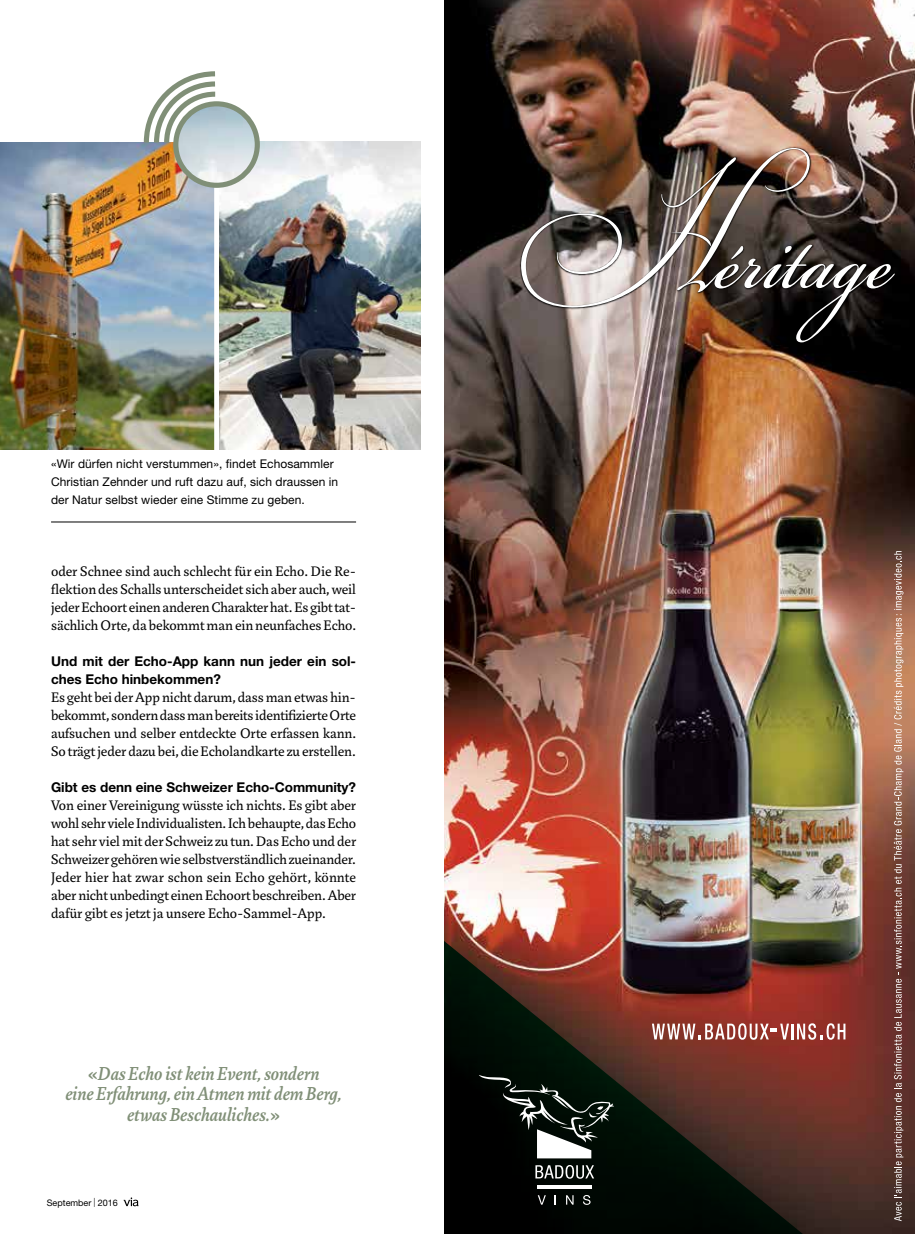
<style>
.page{position:relative;width:915px;height:1234px;background:#fff}
.page>*{position:absolute;margin:0;border:0;box-sizing:border-box;transform-origin:0 0}
.t1{font:italic 500 20.25px/20.2px "Marat Pro";color:#808f77;text-align:center;scale:.95 1}
.t2{font:15px/18px "Marat Pro";letter-spacing:-.005em;color:#000;text-align:justify}
.t3{font:700 13.5px/18px "Helvetica Neue LT Pro";color:#000}
.t4{font:12px/18px "Helvetica Neue LT Pro";letter-spacing:.005em;color:#000}
.t5{font:9px "Helvetica Neue LT Pro";color:#000}
</style>
<div class="page">
<svg style="left:123px;top:1197px;width:16px;height:8px"></svg>
<img style="left:445px;top:0;width:469px;height:1233px">
<img style="left:520px;top:147px;width:377px;height:198px">
<img style="left:521px;top:148px;width:373px;height:194px">
<svg style="left:832px;top:1023px;width:13px;height:16px"></svg>
<svg style="left:445px;top:932px;width:387px;height:301px;background:#43251d"></svg>
<svg style="left:893px;top:551px;width:10px;height:669px;background:#987165"></svg>
<hr style="left:537px;top:1184px;width:54px;height:3px;background:#fff">
<svg style="left:535px;top:1164px;width:59px;height:14px"></svg>
<svg style="left:478px;top:1074px;width:136px;height:84px;background:#2a312c"></svg>
<svg style="left:537px;top:1194px;width:8px;height:10px"></svg>
<svg style="left:554px;top:1194px;width:2px;height:10px"></svg>
<svg style="left:566px;top:1194px;width:7px;height:10px"></svg>
<svg style="left:582px;top:1194px;width:8px;height:10px"></svg>
<hr style="left:51px;top:521px;width:305px;height:1px;background:#000">
<img style="left:219px;top:142px;width:201px;height:307px">
<img style="left:0;top:143px;width:214px;height:306px">
<img style="left:176px;top:104px;width:81px;height:81px;border-radius:41px">
<div style="left:173px;top:101px;width:87px;height:87px;border:5px solid #808f77;border-radius:50%"></div>
<svg style="left:141px;top:71px;width:79px;height:77px"></svg>
<p class="t4" style="left:51px;top:454px;width:288px">«Wir dürfen nicht verstummen», findet Echosammler<br>Christian Zehnder und ruft dazu auf, sich draussen in der Natur selbst wieder eine Stimme zu geben.</p>
<p class="t2" style="left:51px;top:562px;width:306px">oder Schnee sind auch schlecht für ein Echo. Die Re&shy;flektion des Schalls unterscheidet sich aber auch, weil jeder Echoort einen anderen Charakter hat. Es gibt tat&shy;sächlich Orte, da bekommt man ein neunfaches Echo.</p>
<p class="t3" style="left:51px;top:651px;width:306px">Und mit der Echo-App kann nun jeder ein sol&shy;ches Echo hinbekommen?</p>
<p class="t2" style="left:51px;top:688px;width:306px">Es geht bei der App nicht darum, dass man etwas hin&shy;bekommt, sondern dass man bereits identifizierte Orte aufsuchen und selber entdeckte Orte erfassen kann.<br>So trägt jeder dazu bei, die Echolandkarte zu erstellen.</p>
<p class="t3" style="left:51px;top:777px;width:306px">Gibt es denn eine Schweizer Echo-Community?</p>
<p class="t2" style="left:51px;top:796px;width:306px">Von einer Vereinigung wüsste ich nichts. Es gibt aber wohl sehr viele Individualisten. Ich behaupte, das Echo hat sehr viel mit der Schweiz zu tun. Das Echo und der Schweizer gehören wie selbstverständlich zueinander.<br>Jeder hier hat zwar schon sein Echo gehört, könnte aber nicht unbedingt einen Echoort beschreiben. Aber dafür gibt es jetzt ja unsere Echo-Sammel-App.</p>
<h1 class="t1" style="left:65px;top:1063px;width:292px">«Das Echo ist kein Event, sondern<br>eine Erfahrung, ein Atmen mit dem Berg, etwas Beschauliches.»</h1>
<p class="t5" style="left:47px;top:1196px;width:73px">September | 2016</p>
</div>
